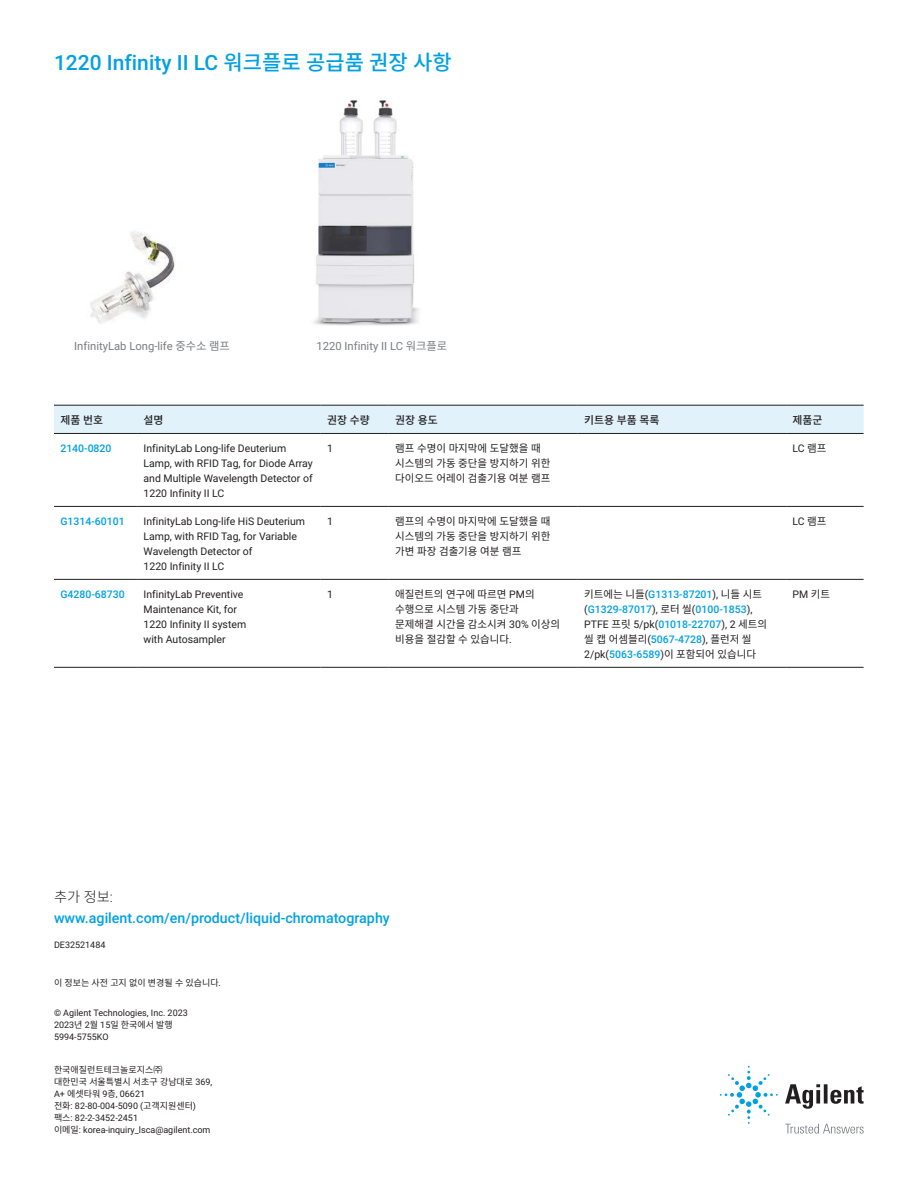
<style>
.page{position:relative;width:918px;height:1188px;background:#fff}
.page>*{position:absolute;margin:0;border:0;box-sizing:border-box;transform-origin:0 0}
.t1{font:500 21px "Roboto";color:#00a1e3}
.t2{font:500 14.25px "Roboto";color:#00a1e3}
.t3{font:300 14.25px "Noto Sans CJ Kkr";color:#231f20}
.t4{font:11.25px "Roboto";color:#787d83}
.t5{font:500 10.8px "Noto Sans CJ Kkr";color:#231f20}
.t6{font:10.5px/15px "Roboto";color:#231f20}
.t7{font:10.5px/15px "Noto Sans CJ Kkr";color:#231f20}
.t8{font:500 10.5px/15px "Roboto";color:#00a1e3}
.t9{font:9px/12px "Roboto";color:#231f20}
.t10{font:9px/12px "Noto Sans CJ Kkr";color:#231f20}
.s1{font-family:"Noto Sans CJ Kkr"}
.s2{font-family:"Roboto"}
.s3{font-family:"Noto Sans CJ Kkr";font-weight:400;color:#231f20}
.s4{font-weight:400;color:#231f20}
.s5{font-family:"Roboto";font-weight:500;color:#00a1e3}
</style>
<div class="page">
<img style="left:90px;top:231px;width:85px;height:93px">
<img style="left:313px;top:100px;width:106px;height:226px">
<div style="left:54px;top:406px;width:810px;height:27px;background:#e1f2fb"></div>
<hr style="left:54px;top:579px;width:83px;height:1px;background:#231f20">
<hr style="left:137px;top:579px;width:184px;height:1px;background:#231f20">
<hr style="left:321px;top:579px;width:68px;height:1px;background:#231f20">
<hr style="left:389px;top:579px;width:189px;height:1px;background:#231f20">
<hr style="left:578px;top:579px;width:208px;height:1px;background:#231f20">
<hr style="left:786px;top:579px;width:78px;height:1px;background:#231f20">
<hr style="left:54px;top:667px;width:83px;height:1px;background:#231f20">
<hr style="left:137px;top:667px;width:184px;height:1px;background:#231f20">
<hr style="left:321px;top:667px;width:68px;height:1px;background:#231f20">
<hr style="left:389px;top:667px;width:189px;height:1px;background:#231f20">
<hr style="left:578px;top:667px;width:208px;height:1px;background:#231f20">
<hr style="left:786px;top:667px;width:78px;height:1px;background:#231f20">
<hr style="left:54px;top:405px;width:83px;height:1px;background:#231f20">
<hr style="left:137px;top:405px;width:184px;height:1px;background:#231f20">
<hr style="left:321px;top:405px;width:68px;height:1px;background:#231f20">
<hr style="left:389px;top:405px;width:189px;height:1px;background:#231f20">
<hr style="left:578px;top:405px;width:208px;height:1px;background:#231f20">
<hr style="left:786px;top:405px;width:78px;height:1px;background:#231f20">
<hr style="left:54px;top:433px;width:83px;height:1px;background:#231f20">
<hr style="left:137px;top:433px;width:184px;height:1px;background:#231f20">
<hr style="left:321px;top:433px;width:68px;height:1px;background:#231f20">
<hr style="left:389px;top:433px;width:189px;height:1px;background:#231f20">
<hr style="left:578px;top:433px;width:208px;height:1px;background:#231f20">
<hr style="left:786px;top:433px;width:78px;height:1px;background:#231f20">
<hr style="left:54px;top:506px;width:83px;height:1px;background:#231f20">
<hr style="left:137px;top:506px;width:184px;height:1px;background:#231f20">
<hr style="left:321px;top:506px;width:68px;height:1px;background:#231f20">
<hr style="left:389px;top:506px;width:189px;height:1px;background:#231f20">
<hr style="left:578px;top:506px;width:208px;height:1px;background:#231f20">
<hr style="left:786px;top:506px;width:78px;height:1px;background:#231f20">
<svg style="left:785px;top:1084px;width:79px;height:25px"></svg>
<svg style="left:720px;top:1066px;width:58px;height:58px"></svg>
<svg style="left:785px;top:1124px;width:79px;height:10px"></svg>
<h1 class="t1" style="left:54px;top:48px;width:399px">1220 Infinity II LC <span class="s1">워크플로 공급품 권장 사항</span></h1>
<p class="t4" style="left:74px;top:338px;width:157px">InfinityLab Long-life <span class="s1">중수소 램프</span></p>
<p class="t4" style="left:316px;top:338px;width:132px">1220 Infinity II LC <span class="s1">워크플로</span></p>
<p class="t5" style="left:60px;top:414px;width:44px">제품 번호</p>
<p class="t5" style="left:144px;top:414px;width:22px">설명</p>
<p class="t5" style="left:327px;top:414px;width:44px">권장 수량</p>
<p class="t5" style="left:395px;top:414px;width:44px">권장 용도</p>
<p class="t5" style="left:584px;top:414px;width:77px">키트용 부품 목록</p>
<p class="t5" style="left:793px;top:414px;width:32px">제품군</p>
<p class="t8" style="left:60px;top:440px;width:53px">2140-0820</p>
<p class="t6" style="left:144px;top:440px;width:171px">InfinityLab Long-life Deuterium<br>Lamp, with RFID Tag, for Diode Array and Multiple Wavelength Detector of<br>1220 Infinity II LC</p>
<p class="t6" style="left:327px;top:440px;width:7px">1</p>
<p class="t7" style="left:395px;top:441px;width:157px">램프 수명이 마지막에 도달했을 때 시스템의 가동 중단을 방지하기 위한 다이오드 어레이 검출기용 여분 램프</p>
<p class="t6" style="left:793px;top:440px;width:36px">LC <span class="s1">램프</span></p>
<p class="t8" style="left:60px;top:513px;width:66px">G1314-60101</p>
<p class="t6" style="left:144px;top:513px;width:163px">InfinityLab Long-life HiS Deuterium<br>Lamp, with RFID Tag, for Variable<br>Wavelength Detector of<br>1220 Infinity II LC</p>
<p class="t6" style="left:327px;top:513px;width:7px">1</p>
<p class="t7" style="left:395px;top:514px;width:157px;text-align:justify">램프의 수명이 마지막에 도달했을 때 시스템의 가동 중단을 방지하기 위한 가변 파장 검출기용 여분 램프</p>
<p class="t6" style="left:793px;top:513px;width:36px">LC <span class="s1">램프</span></p>
<p class="t8" style="left:60px;top:586px;width:66px">G4280-68730</p>
<p class="t6" style="left:144px;top:586px;width:104px">InfinityLab Preventive<br>Maintenance Kit, for<br>1220 Infinity II system with Autosampler</p>
<p class="t6" style="left:327px;top:586px;width:7px">1</p>
<p class="t7" style="left:395px;top:587px;width:167px">애질런트의 연구에 따르면 <span class="s2">PM</span>의 수행으로 시스템 가동 중단과<br>문제해결 시간을 감소시켜 <span class="s2">30%</span> 이상의 비용을 절감할 수 있습니다<span class="s2">.</span></p>
<p class="t8" style="left:584px;top:586px;width:185px"><span class="s3">키트에는 니들</span><span class="s4">(</span>G1313-87201<span class="s4">),</span> <span class="s3">니들 시트 </span><span class="s4">(</span>G1329-87017<span class="s4">),</span> <span class="s3">로터 씰</span><span class="s4">(</span>0100-1853<span class="s4">),<br>PTFE</span> <span class="s3">프릿</span> <span class="s4">5/pk(</span>01018-22707<span class="s4">), 2</span> <span class="s3">세트의</span></p>
<p class="t6" style="left:793px;top:586px;width:39px">PM <span class="s1">키트</span></p>
<p class="t7" style="left:584px;top:632px;width:169px">씰 캡 어셈블리<span class="s2">(</span><span class="s5">5067-4728</span><span class="s2">),</span> 플런저 씰</p>
<p class="t8" style="left:584px;top:646px;width:174px"><span class="s4">2/pk(</span>5063-6589<span class="s4">)</span><span class="s3">이 포함되어 있습니다</span></p>
<h2 class="t3" style="left:54px;top:889px;width:60px">추가 정보<span class="s2">:</span></h2>
<h2 class="t2" style="left:54px;top:908px;width:337px">www.agilent.com/en/product/liquid-chromatography</h2>
<p class="t9" style="left:54px;top:939px;width:53px">DE32521484</p>
<p class="t10" style="left:54px;top:977px;width:169px">이 정보는 사전 고지 없이 변경될 수 있습니다<span class="s2">.</span></p>
<p class="t9" style="left:54px;top:1006px;width:135px">© Agilent Technologies, Inc. 2023</p>
<p class="t10" style="left:54px;top:1019px;width:120px"><span class="s2">2023</span>년 <span class="s2">2</span>월 <span class="s2">15</span>일 한국에서 발행</p>
<p class="t9" style="left:54px;top:1030px;width:56px">5994-5755KO</p>
<p class="t10" style="left:54px;top:1064px;width:160px">한국애질런트테크놀로지스㈜<br>대한민국 서울특별시 서초구 강남대로 <span class="s2">369,</span></p>
<p class="t9" style="left:54px;top:1087px;width:158px">A+ <span class="s1">에셋타워</span> 9<span class="s1">층</span>, 06621<br><span class="s1">전화</span>: 82-80-004-5090 (<span class="s1">고객지원센터</span>) <span class="s1">팩스</span>: 82-2-3452-2451<br><span class="s1">이메일</span>: korea-inquiry_lsca@agilent.com</p>
</div>
